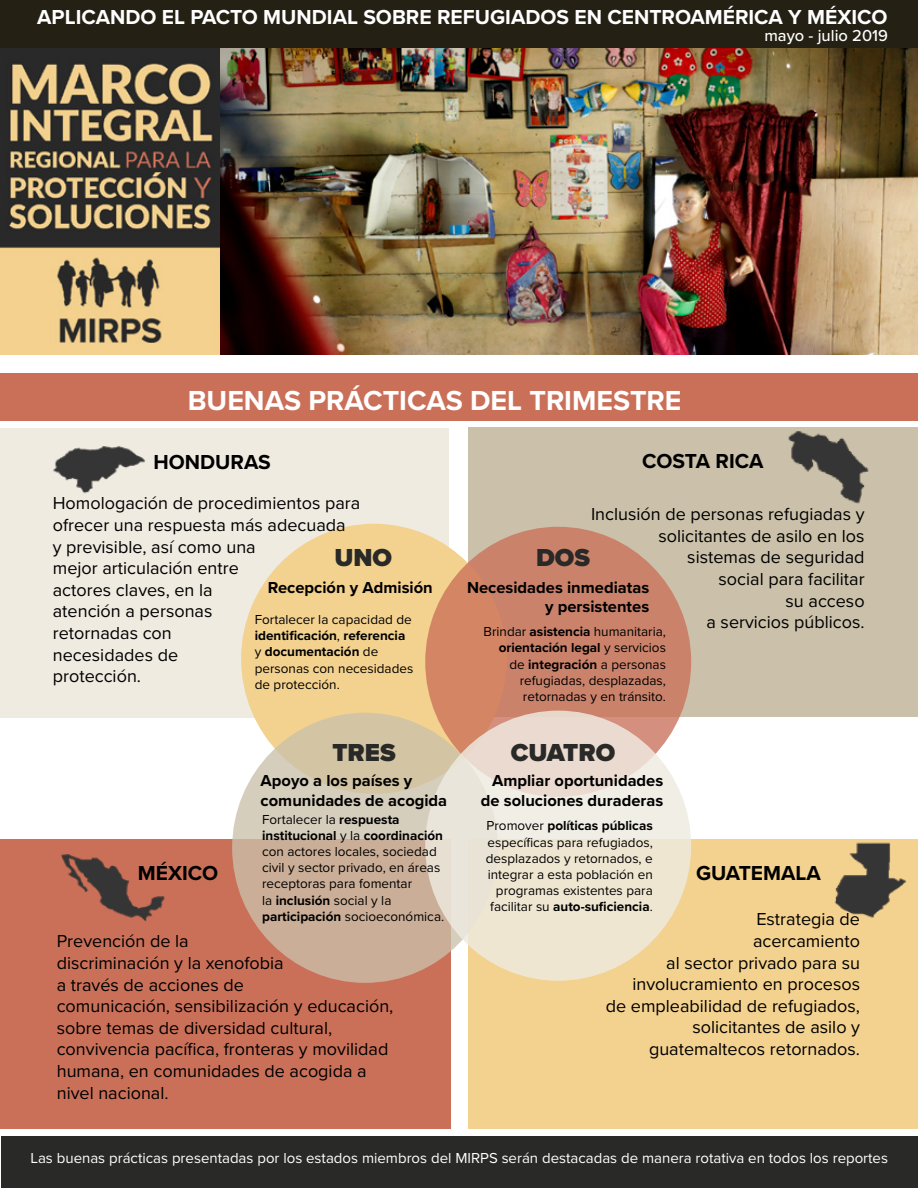
<style>
.page{position:relative;width:918px;height:1188px;background:#fff}
.page>*{position:absolute;margin:0;border:0;box-sizing:border-box;transform-origin:0 0}
.t1{font:700 28.5px "Proxima Nova";color:#fff}
.t2{font:900 25.5px "Proxima Nova";color:#292928}
.t3{font:700 21px "Proxima Nova";color:#fff}
.t4{font:700 21px "Proxima Nova";color:#000}
.t5{font:18px/21.6px "Proxima Nova";color:#000}
.t6{font:700 16.5px/19.8px "Proxima Nova";color:#000;text-align:right}
.t7{font:500 16.5px "Proxima Nova";color:#fff}
.t8{font:15px "Proxima Nova";color:#fff}
.t9{font:13.5px/16.2px "Proxima Nova";color:#000}
.s1{font-weight:700}
</style>
<div class="page">
<div style="left:468px;top:840px;width:450px;height:289px;background:#f3d18e"></div>
<div style="left:0;top:839px;width:451px;height:290px;background:#ca7059"></div>
<div style="left:468px;top:427px;width:450px;height:289px;background:#cbc1aa"></div>
<div style="left:1px;top:428px;width:448px;height:290px;background:#efebe1"></div>
<img style="left:219px;top:48px;width:699px;height:306px">
<img style="left:0;top:48px;width:219px;height:306px">
<div style="left:0;top:0;width:918px;height:48px;background:#242013"></div>
<div style="left:0;top:373px;width:918px;height:48px;background:#ca7059"></div>
<div style="left:241px;top:524px;width:266px;height:270px;background:#f3d18e;border-radius:50%"></div>
<div style="left:425px;top:527px;width:266px;height:270px;background:#ca826b;border-radius:50%"></div>
<svg style="left:232px;top:713px;width:266px;height:270px;background:#cebaa2"></svg>
<svg style="left:425px;top:711px;width:266px;height:270px;background:#ede4d5"></svg>
<img style="left:53px;top:446px;width:92px;height:48px">
<div style="left:1px;top:1136px;width:917px;height:51px;background:#292928"></div>
<img style="left:788px;top:431px;width:81px;height:73px">
<img style="left:61px;top:854px;width:104px;height:68px">
<img style="left:825px;top:839px;width:93px;height:79px">
<p class="t3" style="left:37px;top:2px;width:852px">APLICANDO EL PACTO MUNDIAL SOBRE REFUGIADOS EN CENTROAMÉRICA Y MÉXICO</p>
<p class="t7" style="left:764px;top:24px;width:125px">mayo - julio 2019</p>
<h1 class="t1" style="left:188px;top:379px;width:495px">BUENAS PRÁCTICAS DEL TRIMESTRE</h1>
<p class="t4" style="left:642px;top:445px;width:123px">COSTA RICA</p>
<p class="t5" style="left:591px;top:503px;width:275px;text-align:right">Inclusión de personas refugiadas y solicitantes de asilo en los sistemas de seguridad<br>social para facilitar<br>su acceso<br>a servicios públicos.</p>
<p class="t4" style="left:153px;top:446px;width:119px">HONDURAS</p>
<p class="t5" style="left:53px;top:492px;width:309px">Homologación de procedimientos para ofrecer una respuesta más adecuada<br>y previsible, así como una<br>mejor articulación entre<br>actores claves, en la<br>atención a personas<br>retornadas con<br>necesidades de<br>protección.</p>
<h2 class="t2" style="left:334px;top:538px;width:59px">UNO</h2>
<h2 class="t2" style="left:536px;top:538px;width:55px">DOS</h2>
<p class="t6" style="left:467px;top:577px;width:184px">Necesidades inmediatas y persistentes</p>
<p class="t6" style="left:268px;top:577px;width:166px">Recepción y Admisión</p>
<p class="t9" style="left:255px;top:611px;width:160px">Fortalecer la capacidad de <span class="s1">identificación</span>, <span class="s1">referencia </span>y <span class="s1">documentación</span> de personas con necesidades de protección.</p>
<p class="t9" style="left:484px;top:623px;width:184px;text-align:right">Brindar <span class="s1">asistencia</span> humanitaria, <span class="s1">orientación legal</span> y servicios de <span class="s1">integración</span> a personas refugiadas, desplazadas, retornadas y en tránsito.</p>
<h2 class="t2" style="left:332px;top:734px;width:65px">TRES</h2>
<h2 class="t2" style="left:511px;top:734px;width:106px">CUATRO</h2>
<p class="t4" style="left:138px;top:857px;width:82px">MÉXICO</p>
<p class="t6" style="left:261px;top:770px;width:188px;text-align:left">Apoyo a los países y comunidades de acogida</p>
<p class="t9" style="left:262px;top:810px;width:184px">Fortalecer la <span class="s1">respuesta institucional</span> y la <span class="s1">coordinación </span>con actores locales, sociedad civil y sector privado, en áreas receptoras para fomentar<br>la <span class="s1">inclusión</span> social y la <span class="s1">participación</span> socioeconómica.</p>
<p class="t5" style="left:57px;top:930px;width:338px">Prevención de la<br>discriminación y la xenofobia<br>a través de acciones de<br>comunicación, sensibilización y educación, sobre temas de diversidad cultural, convivencia pacífica, fronteras y movilidad humana, en comunidades de acogida a nivel nacional.</p>
<p class="t6" style="left:481px;top:770px;width:184px">Ampliar oportunidades de soluciones duraderas</p>
<p class="t9" style="left:486px;top:817px;width:169px;text-align:right">Promover <span class="s1">políticas públicas </span>específicas para refugiados, desplazados y retornados, e integrar a esta población en programas existentes para facilitar su <span class="s1">auto-suficiencia</span>.</p>
<p class="t4" style="left:696px;top:858px;width:126px">GUATEMALA</p>
<p class="t5" style="left:606px;top:908px;width:256px;text-align:right">Estrategia de<br>acercamiento<br>al sector privado para su involucramiento en procesos<br>de empleabilidad de refugiados, solicitantes de asilo y guatemaltecos retornados.</p>
<p class="t8" style="left:31px;top:1147px;width:859px">Las buenas prácticas presentadas por los estados miembros del MIRPS serán destacadas de manera rotativa en todos los reportes</p>
</div>
